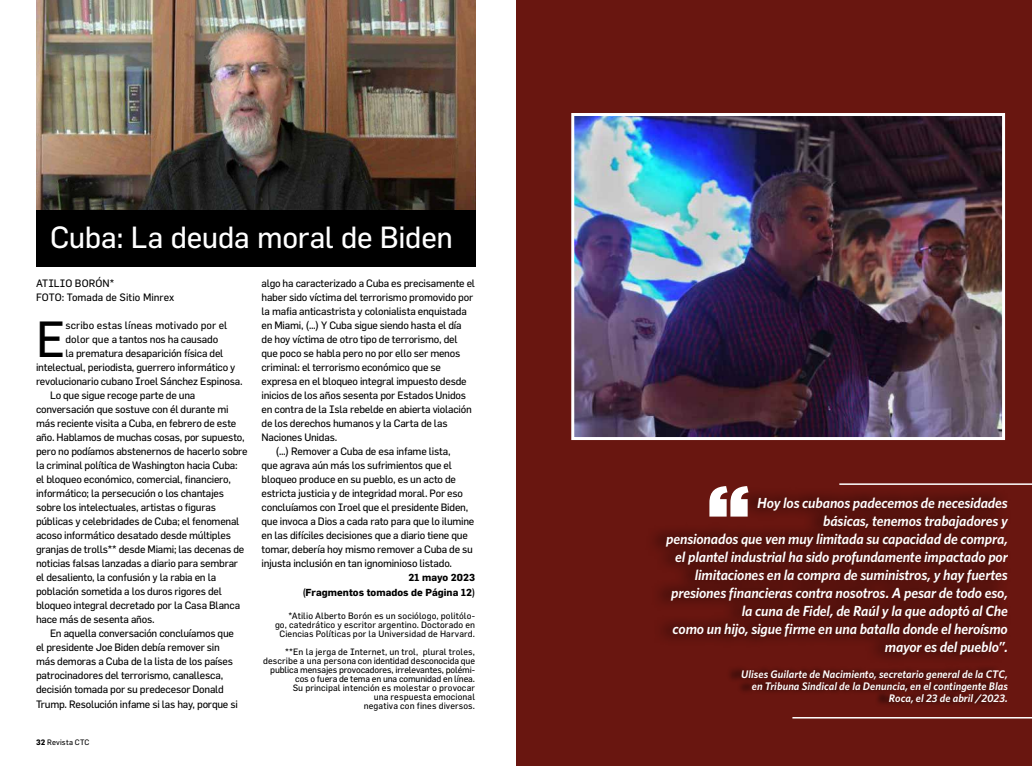
<style>
.page{position:relative;width:1032px;height:766px;background:#fff}
.page>*{position:absolute;margin:0;border:0;box-sizing:border-box;transform-origin:0 0}
.t1{font:49.8px "Flama";color:#000}
.t2{font:30px "Flama";letter-spacing:-.01em;color:#fff}
.t3{font:italic 600 14.6px/18px "Whitney";letter-spacing:-.01em;color:#fff;text-align:right}
.t4{font:italic 600 11px/12px "Whitney";letter-spacing:.005em;color:#fff;text-align:right}
.t5{font:10.5px "Flama";letter-spacing:-.02em;color:#000}
.t6{font:10.5px/14px "Flama";color:#000}
.t7{font:10.5px "Flama";letter-spacing:.005em;color:#000}
.t8{font:700 10px/14px "Flama";letter-spacing:.005em;color:#000;text-align:right}
.t9{font:9px/9px "Flama";letter-spacing:.01em;color:#000;text-align:right}
.t10{font:7.7px "Flama";letter-spacing:.02em;color:#000}
.s1{font-weight:700}
</style>
<div class="page">
<div style="left:516px;top:0;width:516px;height:765px;background:#691610"></div>
<img style="left:575px;top:117px;width:426px;height:319px">
<div style="left:571px;top:113px;width:434px;height:327px;border:3px solid #fff"></div>
<div style="left:646px;top:485px;width:365px;height:180px;background:#000;opacity:.91"></div>
<div style="left:726px;top:665px;width:276px;height:43px;background:#000;opacity:.75"></div>
<hr style="left:839px;top:483px;width:193px;height:1px;background:#fff">
<hr style="left:792px;top:716px;width:240px;height:2px;background:#fff">
<svg style="left:709px;top:486px;width:39px;height:30px"></svg>
<img style="left:36px;top:0;width:439px;height:210px">
<div style="left:36px;top:210px;width:439px;height:56px;background:#000"></div>
<h2 class="t2" style="left:50px;top:219px;width:405px">Cuba: La deuda moral de Biden</h2>
<p class="t6" style="left:36px;top:276px;width:140px">ATILIO BORÓN*<br>FOTO: Tomada de Sitio Minrex</p>
<h1 class="t1" style="left:36px;top:309px;width:31px">E</h1>
<p class="t7" style="left:66px;top:319px;width:163px">scribo estas líneas motivado por el</p>
<p class="t5" style="left:261px;top:277px;width:215px">algo ha caracterizado a Cuba es precisamente el</p>
<p class="t5" style="left:261px;top:291px;width:213px">haber sido víctima del terrorismo promovido por</p>
<p class="t5" style="left:261px;top:305px;width:207px">la mafia anticastrista y colonialista enquistada</p>
<p class="t5" style="left:261px;top:319px;width:202px">en Miami, (…) Y Cuba sigue siendo hasta el día</p>
<p class="t5" style="left:261px;top:333px;width:197px">de hoy víctima de otro tipo de terrorismo, del</p>
<p class="t5" style="left:261px;top:347px;width:200px">que poco se habla pero no por ello ser menos</p>
<p class="t5" style="left:261px;top:361px;width:181px">criminal: el terrorismo económico que se</p>
<p class="t5" style="left:261px;top:375px;width:207px">expresa en el bloqueo integral impuesto desde</p>
<p class="t5" style="left:261px;top:389px;width:206px">inicios de los años sesenta por Estados Unidos</p>
<p class="t5" style="left:261px;top:403px;width:212px">en contra de la Isla rebelde en abierta violación</p>
<p class="t5" style="left:261px;top:417px;width:187px">de los derechos humanos y la Carta de las</p>
<p class="t5" style="left:261px;top:431px;width:77px">Naciones Unidas.</p>
<p class="t5" style="left:275px;top:445px;width:177px">(…) Remover a Cuba de esa infame lista,</p>
<p class="t5" style="left:261px;top:459px;width:192px">que agrava aún más los sufrimientos que el</p>
<p class="t5" style="left:261px;top:473px;width:196px">bloqueo produce en su pueblo, es un acto de</p>
<p class="t5" style="left:261px;top:487px;width:203px">estricta justicia y de integridad moral. Por eso</p>
<p class="t5" style="left:261px;top:501px;width:208px">concluíamos con Iroel que el presidente Biden,</p>
<p class="t5" style="left:261px;top:515px;width:214px">que invoca a Dios a cada rato para que lo ilumine</p>
<p class="t5" style="left:261px;top:529px;width:208px">en las difíciles decisiones que a diario tiene que</p>
<p class="t5" style="left:261px;top:543px;width:213px">tomar, debería hoy mismo remover a Cuba de su</p>
<p class="t5" style="left:261px;top:557px;width:192px">injusta inclusión en tan ignominioso listado.</p>
<p class="t8" style="left:303px;top:570px;width:174px">21 mayo 2023<br>(Fragmentos tomados de Página 12)</p>
<p class="t9" style="left:275px;top:610px;width:202px">*Atilio Alberto Borón es un sociólogo, politólo&shy;go, catedrático y escritor argentino. Doctorado en<br>Ciencias Políticas por la Universidad de Harvard.</p>
<p class="t9" style="left:263px;top:646px;width:213px">**En la jerga de Internet, un trol, plural troles, describe a una persona con identidad desconocida que publica mensajes provocadores, irrelevantes, polémi&shy;cos o fuera de tema en una comunidad en línea.<br>Su principal intención es molestar o provocar<br>una respuesta emocional<br>negativa con fines diversos.</p>
<p class="t5" style="left:66px;top:333px;width:154px">dolor que a tantos nos ha causado</p>
<p class="t5" style="left:66px;top:347px;width:159px">la prematura desaparición física del</p>
<p class="t5" style="left:36px;top:361px;width:201px">intelectual, periodista, guerrero informático y</p>
<p class="t5" style="left:36px;top:375px;width:208px">revolucionario cubano Iroel Sánchez Espinosa.</p>
<p class="t5" style="left:50px;top:389px;width:147px">Lo que sigue recoge parte de una</p>
<p class="t5" style="left:36px;top:403px;width:194px">conversación que sostuve con él durante mi</p>
<p class="t5" style="left:36px;top:417px;width:202px">más reciente visita a Cuba, en febrero de este</p>
<p class="t5" style="left:36px;top:431px;width:210px">año. Hablamos de muchas cosas, por supuesto,</p>
<p class="t5" style="left:36px;top:445px;width:213px">pero no podíamos abstenernos de hacerlo sobre</p>
<p class="t5" style="left:36px;top:459px;width:203px">la criminal política de Washington hacia Cuba:</p>
<p class="t5" style="left:36px;top:473px;width:197px">el bloqueo económico, comercial, financiero,</p>
<p class="t5" style="left:36px;top:487px;width:190px">informático; la persecución o los chantajes</p>
<p class="t5" style="left:36px;top:501px;width:181px">sobre los intelectuales, artistas o figuras</p>
<p class="t5" style="left:36px;top:515px;width:205px">públicas y celebridades de Cuba; el fenomenal</p>
<p class="t5" style="left:36px;top:529px;width:196px">acoso informático desatado desde múltiples</p>
<p class="t5" style="left:36px;top:543px;width:210px">granjas de trolls** desde Miami; las decenas de</p>
<p class="t5" style="left:36px;top:557px;width:204px">noticias falsas lanzadas a diario para sembrar</p>
<p class="t5" style="left:36px;top:571px;width:182px">el desaliento, la confusión y la rabia en la</p>
<p class="t5" style="left:36px;top:585px;width:187px">población sometida a los duros rigores del</p>
<p class="t5" style="left:36px;top:599px;width:206px">bloqueo integral decretado por la Casa Blanca</p>
<p class="t5" style="left:36px;top:613px;width:120px">hace más de sesenta años.</p>
<p class="t5" style="left:50px;top:627px;width:185px">En aquella conversación concluíamos que</p>
<p class="t5" style="left:36px;top:641px;width:185px">el presidente Joe Biden debía remover sin</p>
<p class="t5" style="left:36px;top:655px;width:199px">más demoras a Cuba de la lista de los países</p>
<p class="t5" style="left:36px;top:669px;width:189px">patrocinadores del terrorismo, canallesca,</p>
<p class="t5" style="left:36px;top:683px;width:189px">decisión tomada por su predecesor Donald</p>
<p class="t5" style="left:36px;top:697px;width:203px">Trump. Resolución infame si las hay, porque si</p>
<p class="t10" style="left:36px;top:737px;width:55px"><span class="s1">32</span> Revista CTC</p>
<p class="t3" style="left:666px;top:493px;width:343px">Hoy los cubanos padecemos de necesidades<br>básicas, tenemos trabajadores y<br>pensionados que ven muy limitada su capacidad de compra, el plantel industrial ha sido profundamente impactado por limitaciones en la compra de suministros, y hay fuertes presiones financieras contra nosotros. A pesar de todo eso, la cuna de Fidel, de Raúl y la que adoptó al Che<br>como un hijo, sigue firme en una batalla donde el heroísmo mayor es del pueblo”.</p>
<p class="t4" style="left:741px;top:668px;width:268px">Ulises Guilarte de Nacimiento, secretario general de la CTC, en Tribuna Sindical de la Denuncia, en el contingente Blas<br>Roca, el 23 de abril /2023.</p>
</div>
